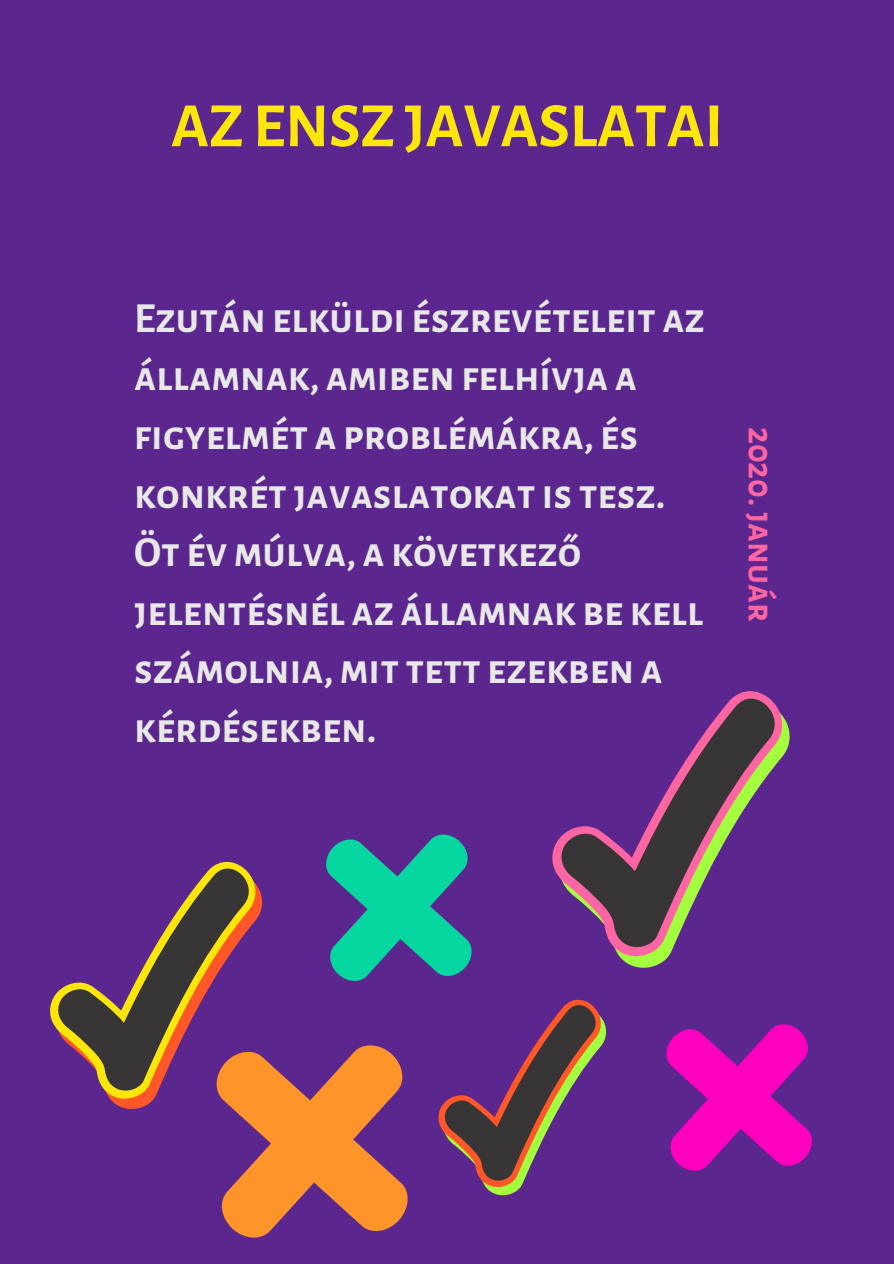
<style>
.page{position:relative;width:894px;height:1264px;background:#fff}
.page>*{position:absolute;margin:0;border:0;box-sizing:border-box;transform-origin:0 0}
.t1{font:700 63px "Alegreya Sans SC";color:#ffe60a}
.t2{font:700 42px/58.7px "Alegreya Sans SC";color:#e8e8e8}
.t3{font:700 36px "Alegreya Sans SC";color:#ff65a3}
</style>
<div class="page">
<div style="left:0;top:0;width:893px;height:1263px;background:#5c268f"></div>
<svg style="left:221px;top:1045px;width:187px;height:193px"></svg>
<svg style="left:109px;top:895px;width:155px;height:213px"></svg>
<svg style="left:50px;top:995px;width:207px;height:103px"></svg>
<svg style="left:55px;top:861px;width:206px;height:231px"></svg>
<svg style="left:326px;top:834px;width:146px;height:147px"></svg>
<svg style="left:619px;top:727px;width:171px;height:240px"></svg>
<svg style="left:552px;top:842px;width:232px;height:114px"></svg>
<svg style="left:557px;top:691px;width:231px;height:257px"></svg>
<svg style="left:438px;top:999px;width:169px;height:196px"></svg>
<svg style="left:666px;top:1024px;width:146px;height:147px"></svg>
<h1 class="t1" style="left:171px;top:89px;width:553px">AZ ENSZ JAVASLATAI</h1>
<p class="t2" style="left:134px;top:290px;width:572px">Ezutánelküldi észrevételeit az államnak, amibenfelhívja a figyelmét a problémákra, és konkrét javaslatokat is tesz.<br>Öt évmúlva, a következő jelentésnél az államnak be kell számolnia,mit tett ezekbena kérdésekben.</p>
<p class="t3" style="left:781px;top:427px;width:197px;rotate:90deg">2020.január</p>
</div>
